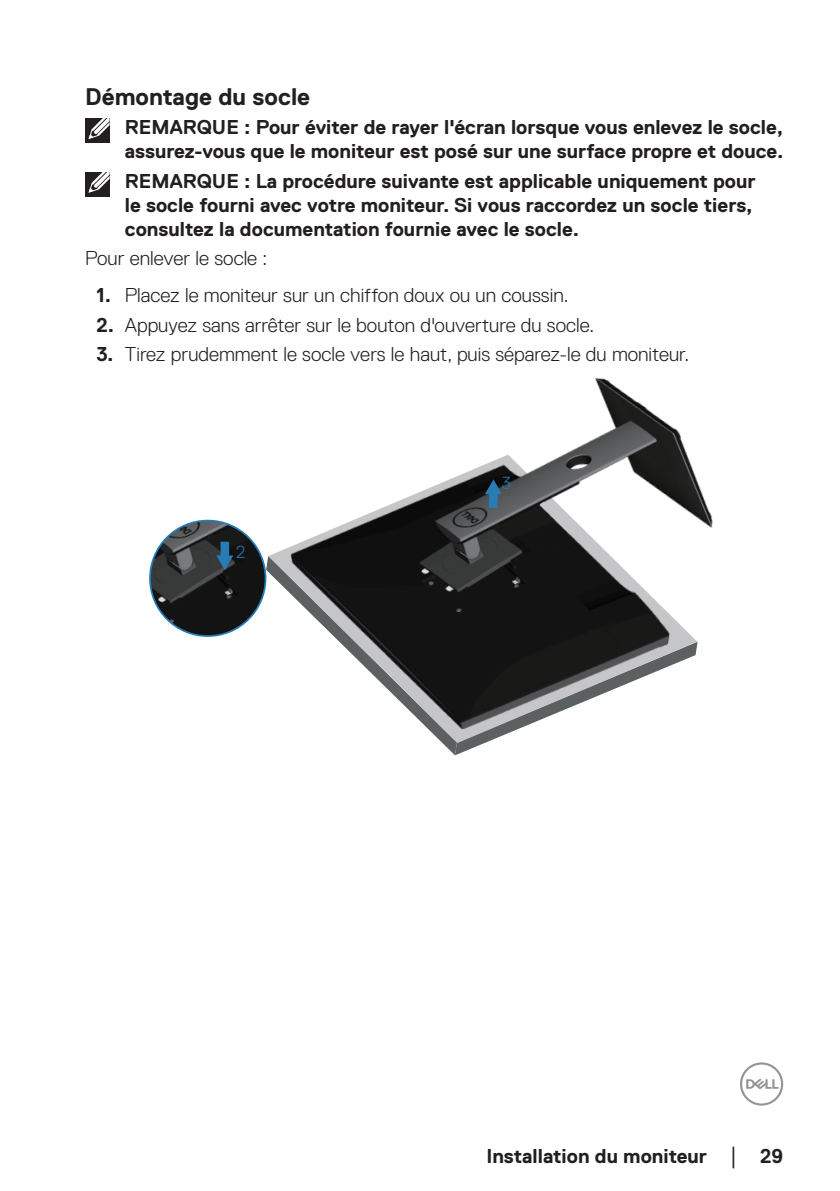
<style>
.page{position:relative;width:840px;height:1191px;background:#fff}
.page>*{position:absolute;margin:0;border:0;box-sizing:border-box;transform-origin:0 0}
.Head2{font:700 24px "Dell Replica";color:#231f20}
.text{font:700 20px/24px "Dell Replica";color:#231f20}
.text-2{font:300 20px "Dell Replica";color:#231f20}
.t1{font:300 17.4px "Dell Replica";color:#267db6}
.s1{font-weight:700}
.s2{font-family:"Times New Roman";font-weight:400;font-size:18px}
</style>
<div class="page">
<svg style="left:740px;top:1062px;width:42px;height:43px"></svg>
<div style="left:85px;top:118px;width:24px;height:24px;background:#231f20"></div>
<svg style="left:88px;top:118px;width:22px;height:22px"></svg>
<div style="left:85px;top:172px;width:24px;height:24px;background:#231f20"></div>
<svg style="left:88px;top:172px;width:22px;height:22px"></svg>
<img style="left:150px;top:520px;width:115px;height:116px;border-radius:58px">
<img style="left:257px;top:377px;width:456px;height:379px">
<div style="left:149px;top:520px;width:117px;height:117px;border:2px solid #267db6;border-radius:50%"></div>
<div style="left:220px;top:542px;width:9px;height:16px;background:#267db6"></div>
<svg style="left:216px;top:555px;width:17px;height:15px"></svg>
<div style="left:489px;top:491px;width:8px;height:17px;background:#267db6"></div>
<svg style="left:484px;top:479px;width:17px;height:15px"></svg>
<p class="Head2" style="left:85px;top:84px;width:226px">Démontage du socle</p>
<p class="text" style="left:125px;top:115px;width:660px">REMARQUE : Pour éviter de rayer l'écran lorsque vous enlevez le socle, assurez-vous que le moniteur est posé sur une surface propre et douce.</p>
<p class="text" style="left:125px;top:169px;width:632px">REMARQUE : La procédure suivante est applicable uniquement pour le socle fourni avec votre moniteur. Si vous raccordez un socle tiers, consultez la documentation fournie avec le socle.</p>
<p class="text-2" style="left:85px;top:247px;width:183px">Pour enlever le socle :</p>
<p class="text-2" style="left:96px;top:284px;width:473px"><span class="s1">1.</span> Placez le moniteur sur un chiffon doux ou un coussin.</p>
<p class="text-2" style="left:96px;top:313px;width:499px"><span class="s1">2.</span> Appuyez sans arrêter sur le bouton d'ouverture du socle.</p>
<p class="text-2" style="left:96px;top:343px;width:594px"><span class="s1">3.</span> Tirez prudemment le socle vers le haut, puis séparez-le du moniteur.</p>
<p class="t1" style="left:236px;top:542px;width:11px">2</p>
<p class="t1" style="left:501px;top:474px;width:11px">3</p>
<p class="text" style="left:486px;top:1143px;width:298px">Installation du moniteur <span class="s2">│</span> 29</p>
</div>
